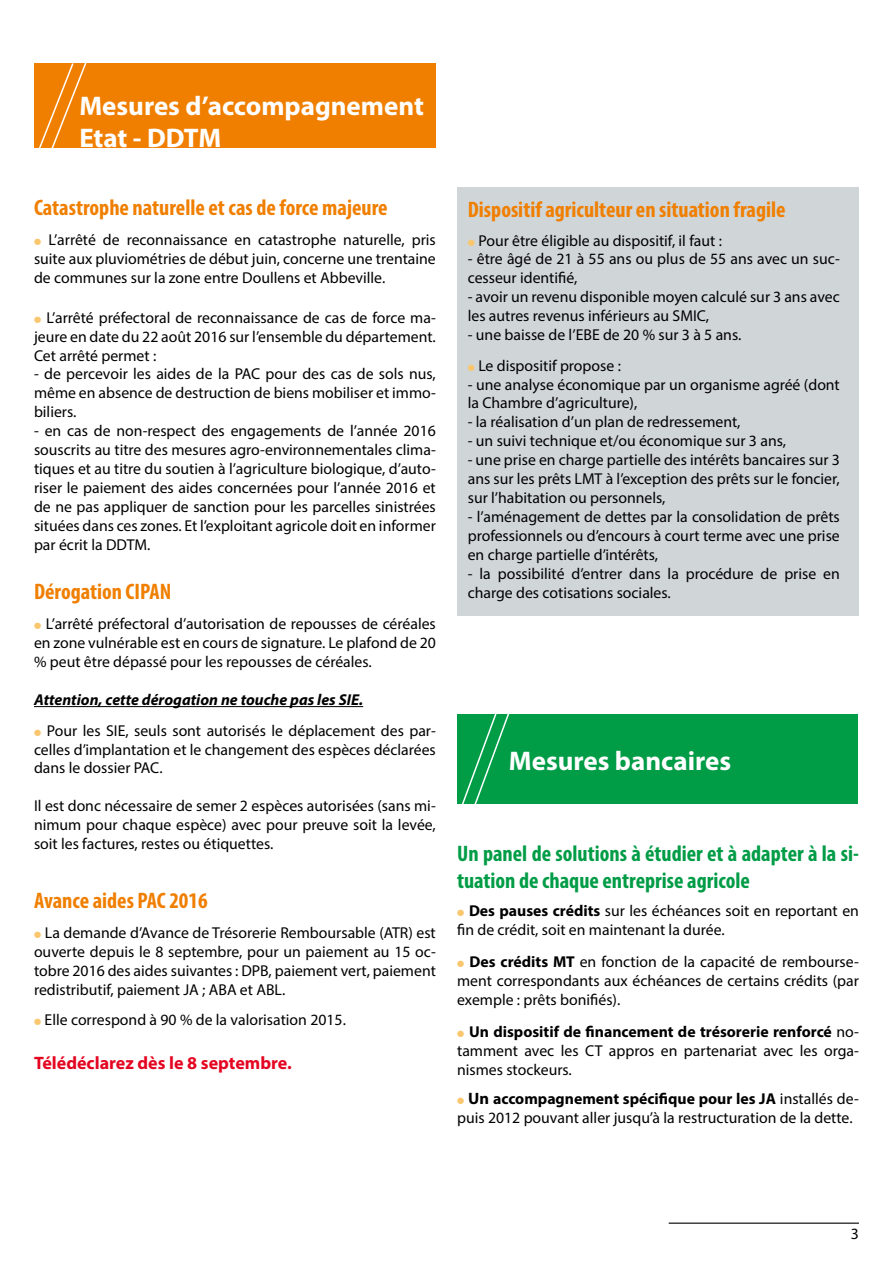
<style>
.page{position:relative;width:893px;height:1263px;background:#fff}
.page>*{position:absolute;margin:0;border:0;box-sizing:border-box;transform-origin:0 0}
.t1{font:700 27px/32.4px "Myriad Pro";color:#fff}
.t2{font:700 condensed 22.5px "Myriad Pro";color:#f07f00}
.t3{font:700 condensed 22.5px/27px "Myriad Pro";color:#009c46}
.t4{font:700 18px "Myriad Pro";color:#e40521}
.t5{font:15.75px/18.9px "Myriad Pro";color:#000;text-align:justify}
.t6{font:italic 700 15.75px "Myriad Pro";color:#000}
.s1{color:#fac66e}
.s2{font-weight:700}
.s3{font-weight:700;font-size:16.5px}
</style>
<div class="page">
<div style="left:457px;top:187px;width:402px;height:428px;background:#d0d5d8"></div>
<div style="left:34px;top:64px;width:402px;height:84px;background:#f07f00"></div>
<svg style="left:34px;top:63px;width:56px;height:85px"></svg>
<hr style="left:34px;top:706px;width:329px;height:1px;background:#000">
<div style="left:457px;top:714px;width:401px;height:90px;background:#009c46"></div>
<svg style="left:462px;top:714px;width:48px;height:90px"></svg>
<hr style="left:669px;top:1222px;width:190px;height:2px;background:#000">
<h1 class="t1" style="left:79px;top:89px;width:346px">Mesures d’accompagnement<br>Etat - DDTM</h1>
<h2 class="t2" style="left:34px;top:193px;width:355px">Catastrophe naturelle et cas de force majeure</h2>
<p class="t5" style="left:34px;top:230px;width:403px"><span class="s1">●</span> L’arrêté de reconnaissance en catastrophe naturelle, pris suite aux pluviométries de début juin, concerne une trentaine de communes sur la zone entre Doullens et Abbeville.</p>
<p class="t5" style="left:34px;top:308px;width:403px"><span class="s1">●</span> L’arrêté préfectoral de reconnaissance de cas de force ma&shy;jeure en date du 22 août 2016 sur l’ensemble du département.<br>Cet arrêté permet :</p>
<p class="t5" style="left:34px;top:364px;width:403px">- de percevoir les aides de la PAC pour des cas de sols nus, même en absence de destruction de biens mobiliser et immo&shy;biliers.</p>
<p class="t5" style="left:34px;top:421px;width:403px">- en cas de non-respect des engagements de l’année 2016 souscrits au titre des mesures agro-environnementales clima&shy;tiques et au titre du soutien à l’agriculture biologique, d’auto&shy;riser le paiement des aides concernées pour l’année 2016 et de ne pas appliquer de sanction pour les parcelles sinistrées situées dans ces zones. Et l’exploitant agricole doit en informer par écrit la DDTM.</p>
<h2 class="t2" style="left:34px;top:577px;width:139px">Dérogation CIPAN</h2>
<p class="t5" style="left:34px;top:614px;width:403px"><span class="s1">●</span> L’arrêté préfectoral d’autorisation de repousses de céréales en zone vulnérable est en cours de signature. Le plafond de 20 % peut être dépassé pour les repousses de céréales.</p>
<p class="t6" style="left:34px;top:689px;width:331px">Attention, cette dérogation ne touche pas les SIE.</p>
<p class="t5" style="left:34px;top:721px;width:403px"><span class="s1">●</span> Pour les SIE, seuls sont autorisés le déplacement des par&shy;celles d’implantation et le changement des espèces déclarées dans le dossier PAC.</p>
<p class="t5" style="left:34px;top:796px;width:403px">Il est donc nécessaire de semer 2 espèces autorisées (sans mi&shy;nimum pour chaque espèce) avec pour preuve soit la levée, soit les factures, restes ou étiquettes.</p>
<h2 class="t2" style="left:34px;top:886px;width:175px">Avance aides PAC 2016</h2>
<p class="t5" style="left:34px;top:923px;width:403px"><span class="s1">●</span> La demande d’Avance de Trésorerie Remboursable (ATR) est ouverte depuis le 8 septembre, pour un paiement au 15 oc&shy;tobre 2016 des aides suivantes : DPB, paiement vert, paiement redistributif, paiement JA ; ABA et ABL.</p>
<p class="t5" style="left:34px;top:1010px;width:313px"><span class="s1">●</span> Elle correspond à 90 % de la valorisation 2015.</p>
<p class="t4" style="left:34px;top:1051px;width:259px">Télédéclarez dès le 8 septembre.</p>
<h2 class="t2" style="left:468px;top:195px;width:319px">Dispositif agriculteur en situation fragile</h2>
<p class="t5" style="left:468px;top:231px;width:256px"><span class="s1">●</span> Pour être éligible au dispositif, il faut :</p>
<p class="t5" style="left:468px;top:249px;width:374px">- être âgé de 21 à 55 ans ou plus de 55 ans avec un suc&shy;cesseur identifié,</p>
<p class="t5" style="left:468px;top:287px;width:374px">- avoir un revenu disponible moyen calculé sur 3 ans avec les autres revenus inférieurs au SMIC,</p>
<p class="t5" style="left:468px;top:325px;width:275px">- une baisse de l’EBE de 20 % sur 3 à 5 ans.</p>
<p class="t5" style="left:468px;top:356px;width:155px"><span class="s1">●</span> Le dispositif propose :</p>
<p class="t5" style="left:468px;top:375px;width:374px">- une analyse économique par un organisme agréé (dont la Chambre d’agriculture),</p>
<p class="t5" style="left:468px;top:412px;width:274px">- la réalisation d’un plan de redressement,</p>
<p class="t5" style="left:468px;top:431px;width:320px">- un suivi technique et/ou économique sur 3 ans,</p>
<p class="t5" style="left:468px;top:450px;width:374px">- une prise en charge partielle des intérêts bancaires sur 3 ans sur les prêts LMT à l’exception des prêts sur le foncier, sur l’habitation ou personnels,</p>
<p class="t5" style="left:468px;top:507px;width:374px">- l’aménagement de dettes par la consolidation de prêts professionnels ou d’encours à court terme avec une prise en charge partielle d’intérêts,</p>
<p class="t5" style="left:468px;top:563px;width:374px;line-height:19.8px">- la possibilité d’entrer dans la procédure de prise en charge des cotisations sociales.</p>
<h1 class="t1" style="left:509px;top:744px;width:224px">Mesures bancaires</h1>
<h2 class="t3" style="left:457px;top:839px;width:403px">Un panel de solutions à étudier et à adapter à la si&shy;tuation de chaque entreprise agricole</h2>
<p class="t5" style="left:457px;top:901px;width:403px"><span class="s1">●</span> <span class="s2">Des pauses crédits</span> sur les échéances soit en reportant en fin de crédit, soit en maintenant la durée.</p>
<p class="t5" style="left:457px;top:952px;width:403px"><span class="s1">●</span> <span class="s2">Des crédits MT</span> en fonction de la capacité de rembourse&shy;ment correspondants aux échéances de certains crédits (par exemple : prêts bonifiés).</p>
<p class="t5" style="left:457px;top:1021px;width:403px;line-height:19.4px"><span class="s1">●</span> <span class="s2">Un dispositif de financement de trésorerie renforcé</span> no&shy;tamment avec les CT appros en partenariat avec les orga&shy;nismes stockeurs.</p>
<p class="t5" style="left:457px;top:1089px;width:403px"><span class="s1">●</span> <span class="s3">Un</span> <span class="s2">accompagnement spécifique pour les JA</span> installés de&shy;puis 2012 pouvant aller jusqu’à la restructuration de la dette.</p>
<p class="t5" style="left:851px;top:1224px;width:10px">3</p>
</div>
